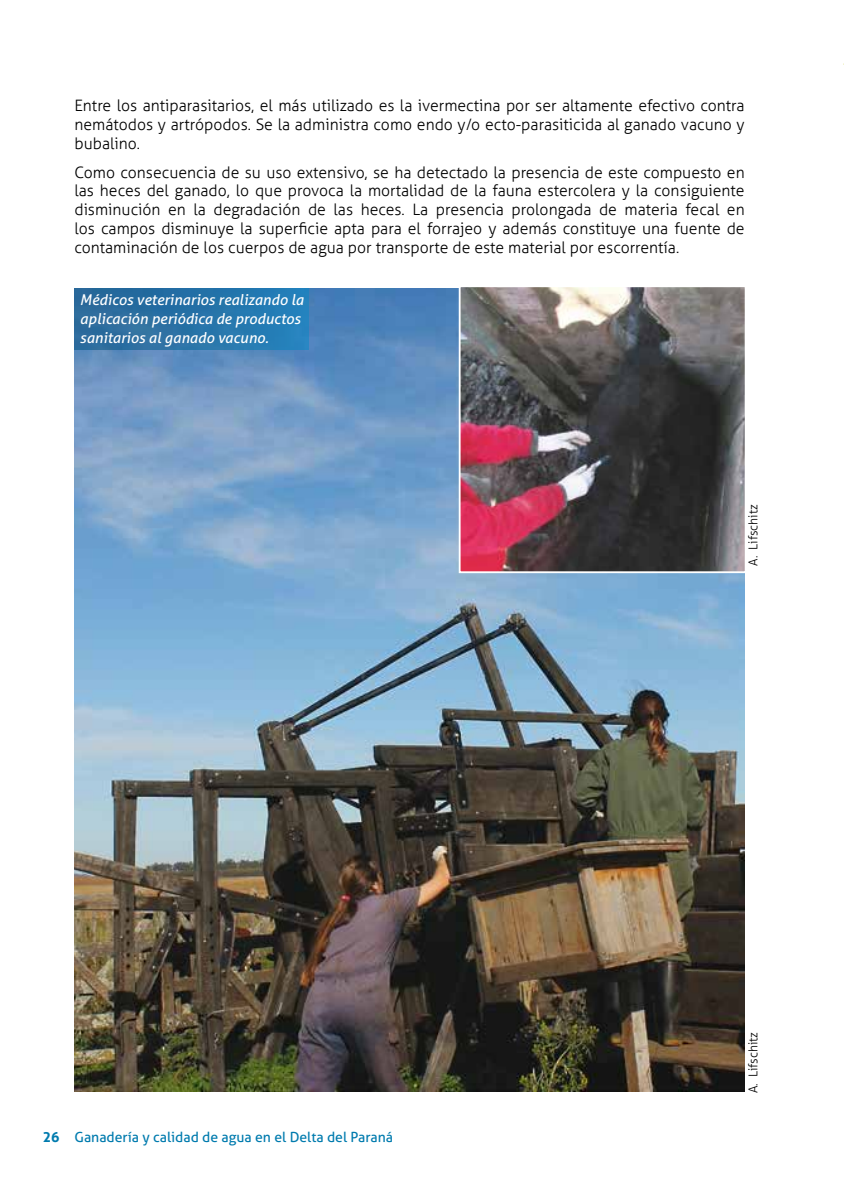
<style>
.page{position:relative;width:844px;height:1191px;background:#fff}
.page>*{position:absolute;margin:0;border:0;box-sizing:border-box;transform-origin:0 0}
.t1{font:300 15.75px/18.9px "Aller";color:#000;text-align:justify}
.t2{font:italic 14.88px/18.9px "Aller";color:#fff}
.t3{font:14px "Aller";color:#007bae}
.t4{font:300 12.25px "Aller";color:#000}
.s1{font-weight:700}
</style>
<div class="page">
<img style="left:74px;top:288px;width:670px;height:803px">
<img style="left:461px;top:288px;width:282px;height:282px">
<div style="left:458px;top:285px;width:288px;height:288px;border:2px solid #fff"></div>
<div style="left:74px;top:288px;width:234px;height:61px;background:linear-gradient(to right,#2d6797,#2380bb)"></div>
<p class="t1" style="left:74px;top:96px;width:671px">Entre los antiparasitarios, el más utilizado es la ivermectina por ser altamente efectivo contra nemátodos y artrópodos. Se la administra como endo y/o ecto-parasiticida al ganado vacuno y bubalino.</p>
<p class="t1" style="left:74px;top:162px;width:671px">Como consecuencia de su uso extensivo, se ha detectado la presencia de este compuesto en las heces del ganado, lo que provoca la mortalidad de la fauna estercolera y la consiguiente disminución en la degradación de las heces. La presencia prolongada de materia fecal en los campos disminuye la superficie apta para el forrajeo y además constituye una fuente de contaminación de los cuerpos de agua por transporte de este material por escorrentía.</p>
<p class="t2" style="left:80px;top:290px;width:225px">Médicos veterinarios realizando la aplicación periódica de productos sanitarios al ganado vacuno.</p>
<p class="t3" style="left:43px;top:1128px;width:352px"><span class="s1">26</span> Ganadería y calidad de agua en el Delta del Paraná</p>
<p class="t4" style="left:745px;top:566px;width:63px;rotate:-90deg">A. Lifschitz</p>
<p class="t4" style="left:745px;top:1093px;width:63px;rotate:-90deg">A. Lifschitz</p>
</div>
